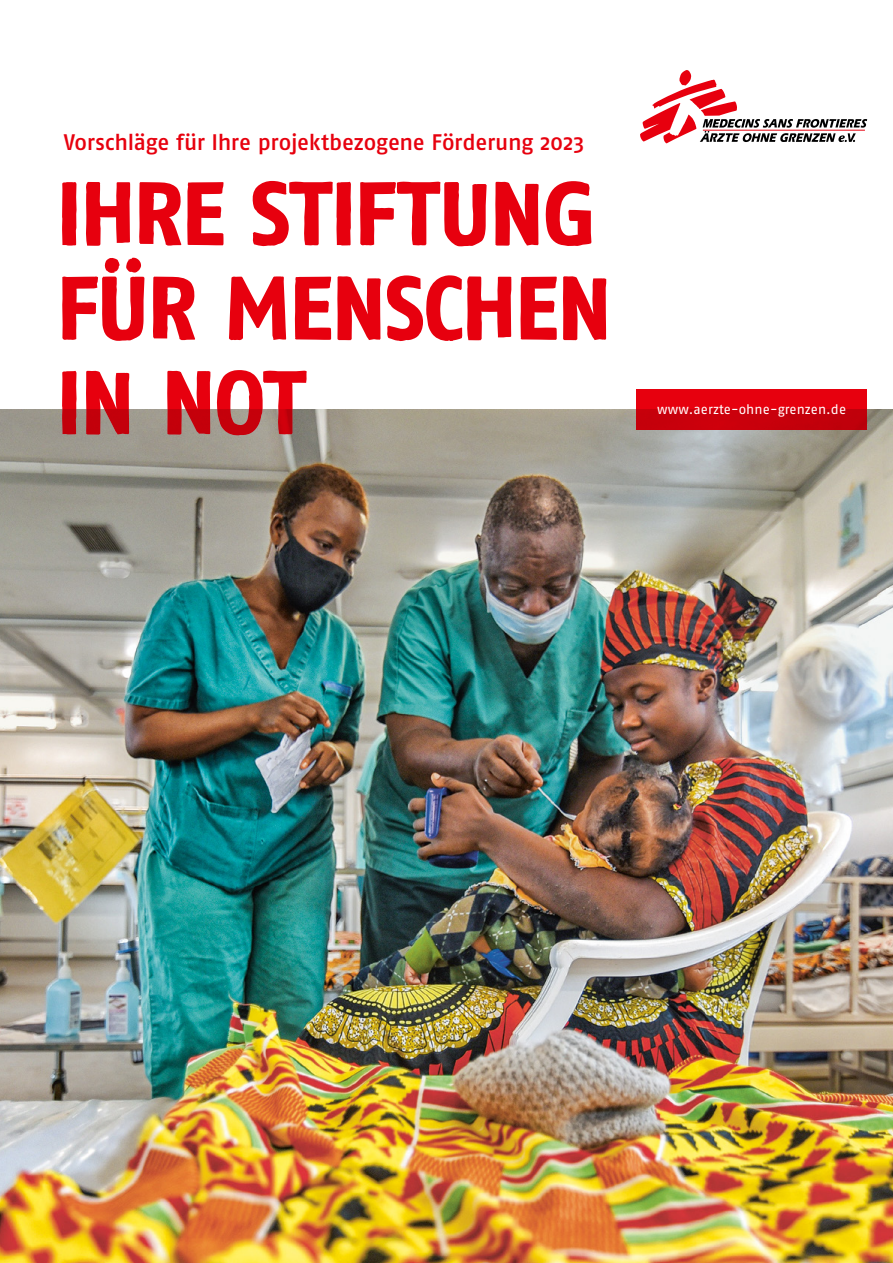
<style>
.page{position:relative;width:893px;height:1263px;background:#fff}
.page>*{position:absolute;margin:0;border:0;box-sizing:border-box;transform-origin:0 0}
.t1{font:90px/94.5px "Fago Rough Bold Lf";letter-spacing:-.02em;color:#e7000e}
.t2{font:500 22.5px "Fago OT";letter-spacing:-.015em;color:#e7000e}
.t3{font:13.5px "Fago OT";letter-spacing:.01em;color:#fff}
</style>
<div class="page">
<img style="left:0;top:409px;width:893px;height:854px">
<svg style="left:640px;top:70px;width:227px;height:73px"></svg>
<svg style="left:636px;top:389px;width:231px;height:40px;background:#d6000c"></svg>
<p class="t2" style="left:64px;top:128px;width:522px">Vorschläge für Ihre projektbezogene Förderung 2023</p>
<h1 class="t1" style="left:57px;top:166px;width:557px">IHRE STIFTUNG<br>FÜR MENSCHEN<br>IN NOT</h1>
<p class="t3" style="left:657px;top:401px;width:190px">www.aerzte-ohne-grenzen.de</p>
</div>
